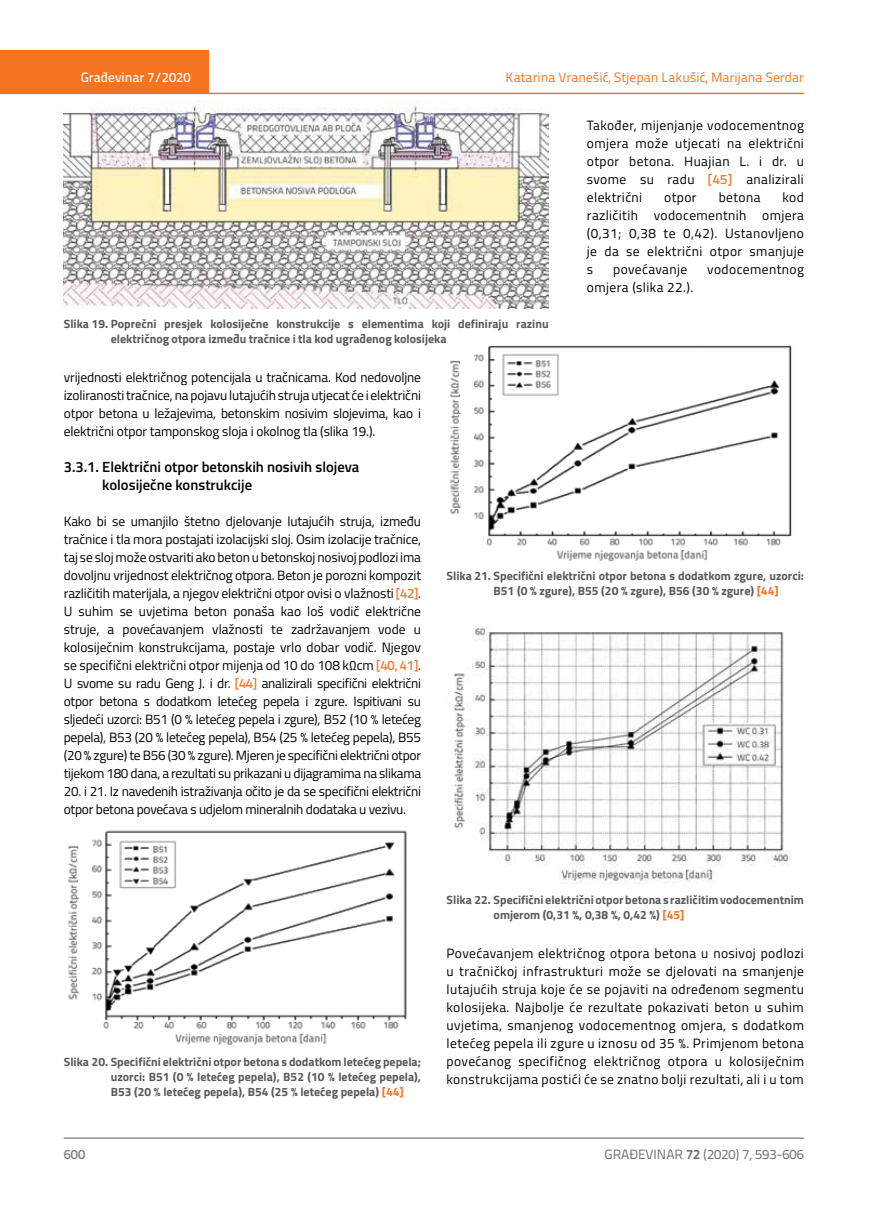
<style>
.page{position:relative;width:872px;height:1212px;background:#fff}
.page>*{position:absolute;margin:0;border:0;box-sizing:border-box;transform-origin:0 0}
.t1{font:600 14.7px/18px "Titillium";color:#000}
.t2{font:13.5px/18px "Titillium";letter-spacing:-.01em;color:#000;text-align:justify}
.t3{font:13.5px "Titillium Text 22 L";color:#f47421}
.t4{font:13.5px "Titillium";letter-spacing:.03em;color:#000}
.t5{font:13.5px "Titillium Text 22 L";color:#6d6e71}
.t6{font:500 13.5px "Titillium Text 22 L";color:#fff}
.t7{font:500 13.5px "Titillium Text 22 L";color:#797a7d}
.t8{font:700 12px/15px "Titillium";color:#58595b}
.s1{font-family:"Titillium Text 22 L";font-weight:500;color:#f47421}
.s2{color:#f47421}
.s3{font-weight:700}
</style>
<div class="page">
<div style="left:0;top:50px;width:208px;height:44px;background:#f47421"></div>
<hr style="left:0;top:93px;width:804px;height:1px;background:#f47421">
<hr style="left:64px;top:1138px;width:740px;height:1px;background:#58595b">
<img style="left:64px;top:101px;width:484px;height:208px">
<img style="left:68px;top:830px;width:339px;height:215px">
<img style="left:450px;top:345px;width:342px;height:217px">
<img style="left:454px;top:625px;width:337px;height:259px">
<p class="t6" style="left:81px;top:67px;width:111px">Građevinar 7/2020</p>
<p class="t3" style="left:505px;top:68px;width:300px">Katarina Vranešić, Stjepan Lakušić, Marijana Serdar</p>
<p class="t2" style="left:587px;top:115px;width:218px">Također, mijenjanje vodocementnog omjera može utjecati na električni otpor betona. Huajian L. i dr. u svome su radu <span class="s1">[45]</span> analizirali električni</p>
<p class="t2" style="left:587px;top:187px;width:218px;text-indent:196px">kod različitih vodocementnih omjera (0,31; 0,38 te 0,42). Ustanovljeno je da se električni otpor smanjuje s</p>
<p class="t2" style="left:664px;top:187px;width:34px">otpor</p>
<p class="t2" style="left:718px;top:187px;width:43px">betona</p>
<p class="t4" style="left:613px;top:259px;width:76px">povećavanje</p>
<p class="t4" style="left:707px;top:259px;width:98px">vodocementnog</p>
<p class="t4" style="left:587px;top:277px;width:108px">omjera (slika 22.).</p>
<p class="t8" style="left:111px;top:315px;width:439px;text-indent:-47px">Slika 19. Poprečni presjek kolosiječne konstrukcije s elementima koji definiraju razinu električnog otpora između tračnice i tla kod ugrađenog kolosijeka</p>
<p class="t2" style="left:64px;top:367px;width:359px">vrijednosti električnog potencijala u tračnicama. Kod nedovoljne izoliranosti tračnice, na pojavu lutajućih struja utjecat će i električni otpor betona u ležajevima, betonskim nosivim slojevima, kao i električni otpor tamponskog sloja i okolnog tla (slika 19.).</p>
<p class="t1" style="left:102px;top:457px;width:258px;text-indent:-38px">3.3.1. Električni otpor betonskih nosivih slojeva kolosiječne konstrukcije</p>
<p class="t2" style="left:64px;top:511px;width:359px">Kako bi se umanjilo štetno djelovanje lutajućih struja, između tračnice i tla mora postajati izolacijski sloj. Osim izolacije tračnice, taj se sloj može ostvariti ako beton u betonskoj nosivoj podlozi ima dovoljnu vrijednost električnog otpora. Beton je porozni kompozit različitih materijala, a njegov električni otpor ovisi o vlažnosti <span class="s1">[42]</span>.<br>U suhim se uvjetima beton ponaša kao loš vodič električne struje, a povećavanjem vlažnosti te zadržavanjem vode u kolosiječnim konstrukcijama, postaje vrlo dobar vodič. Njegov se specifični električni otpor mijenja od 10 do 108 kΩcm <span class="s1">[40, 41]</span>.<br>U svome su radu Geng J. i dr. <span class="s1">[44]</span> analizirali specifični električni otpor betona s dodatkom letećeg pepela i zgure. Ispitivani su sljedeći uzorci: B51 (0 % letećeg pepela i zgure), B52 (10 % letećeg pepela), B53 (20 % letećeg pepela), B54 (25 % letećeg pepela), B55 (20 % zgure) te B56 (30 % zgure). Mjeren je specifični električni otpor tijekom 180 dana, a rezultati su prikazani u dijagramima na slikama</p>
<p class="t2" style="left:64px;top:782px;width:359px">20. i 21. Iz navedenih istraživanja očito je da se specifični električni otpor betona povećava s udjelom mineralnih dodataka u vezivu.</p>
<p class="t8" style="left:493px;top:568px;width:312px;text-indent:-47px">Slika 21. Specifični električni otpor betona s dodatkom zgure, uzorci:<br>B51 (0 % zgure), B55 (20 % zgure), B56 (30 % zgure) <span class="s2">[44]</span></p>
<p class="t8" style="left:111px;top:1054px;width:312px;text-align:justify;text-indent:-47px">Slika 20. Specifični električni otpor betona s dodatkom letećeg pepela; uzorci: B51 (0 % letećeg pepela), B52 (10 % letećeg pepela), B53 (20 % letećeg pepela), B54 (25 % letećeg pepela) <span class="s2">[44]</span></p>
<p class="t8" style="left:493px;top:892px;width:312px;text-indent:-47px">Slika 22. Specifični električni otpor betona s različitim vodocementnim omjerom (0,31 %, 0,38 %, 0,42 %) <span class="s2">[45]</span></p>
<p class="t2" style="left:446px;top:944px;width:359px">Povećavanjem električnog otpora betona u nosivoj podlozi u tračničkoj infrastrukturi može se djelovati na smanjenje lutajućih struja koje će se pojaviti na određenom segmentu kolosijeka. Najbolje će rezultate pokazivati beton u suhim uvjetima, smanjenog vodocementnog omjera, s dodatkom letećeg pepela ili zgure u iznosu od 35 %. Primjenom betona povećanog specifičnog električnog otpora u kolosiječnim konstrukcijama postići će se znatno bolji rezultati, ali i u tom</p>
<p class="t7" style="left:64px;top:1144px;width:23px">600</p>
<p class="t5" style="left:604px;top:1144px;width:201px">GRAĐEVINAR <span class="s3">72</span> (2020) 7, 593-606</p>
</div>
